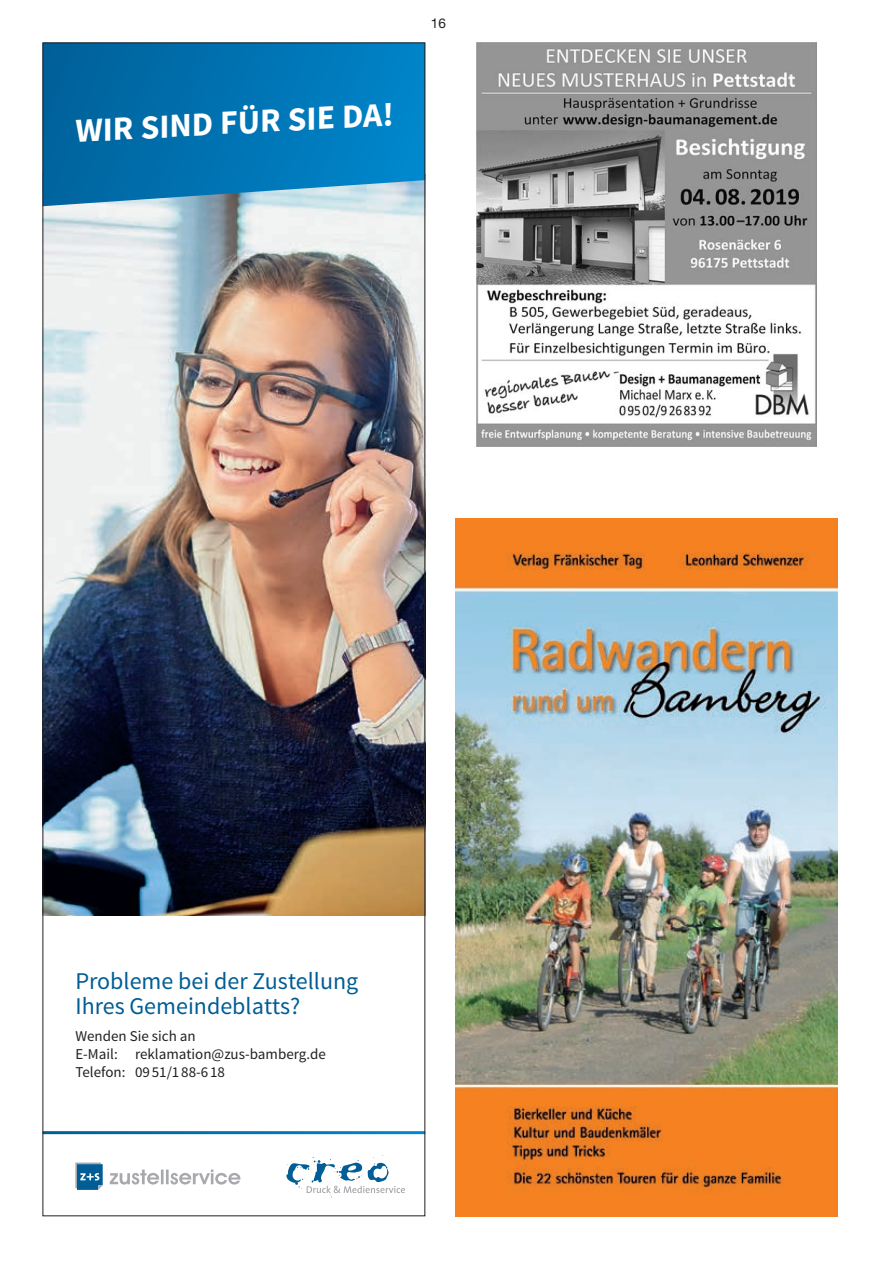
<style>
.page{position:relative;width:893px;height:1263px;background:#fff}
.page>*{position:absolute;margin:0;border:0;box-sizing:border-box;transform-origin:0 0}
.t1{font:700 33.75px "Source Sans Pro";color:#fff}
.t2{font:24px/25.5px "Source Sans Pro";color:#005d95}
.t3{font:15px/18px "Source Sans Pro";color:#231f20}
.t4{font:13.5px "Helvetica Neue";color:#231f20}
</style>
<div class="page">
<img style="left:476px;top:43px;width:340px;height:403px">
<img style="left:45px;top:206px;width:378px;height:709px">
<svg style="left:45px;top:45px;width:378px;height:161px;background:#0f7ab5"></svg>
<svg style="left:75px;top:1162px;width:28px;height:28px"></svg>
<svg style="left:110px;top:1169px;width:130px;height:15px"></svg>
<svg style="left:286px;top:1155px;width:119px;height:42px"></svg>
<img style="left:455px;top:519px;width:383px;height:697px">
<h1 class="t1" style="left:74px;top:109px;width:320px;rotate:-3deg">WIR SIND FÜR SIE DA!</h1>
<p class="t4" style="left:431px;top:15px;width:17px">16</p>
<h2 class="t2" style="left:75px;top:969px;width:284px">Probleme bei der Zustellung<br>Ihres Gemeindeblatts?</h2>
<p class="t3" style="left:75px;top:1027px;width:252px">Wenden Sie sich an<br>E-Mail: reklamation@zus-bamberg.de<br>Telefon: 09 51/1 88-6 18</p>
</div>
